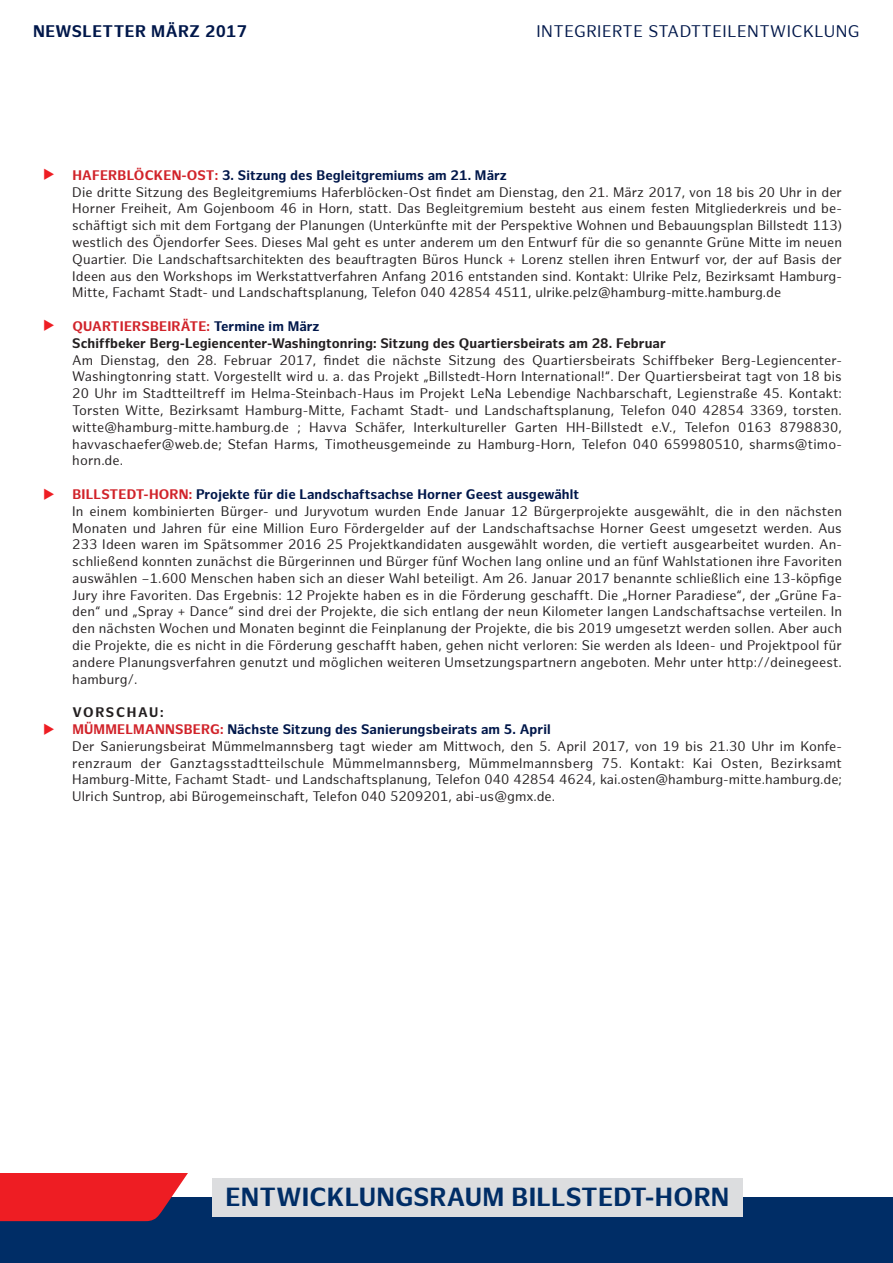
<style>
.page{position:relative;width:893px;height:1263px;background:#fff}
.page>*{position:absolute;margin:0;border:0;box-sizing:border-box;transform-origin:0 0}
.t1{font:700 25.5px "Hamburg Sans";letter-spacing:.01em;color:#002d66}
.t2{font:16.35px "Hamburg Sans";letter-spacing:.03em;color:#00174a}
.t3{font:700 16.35px "Hamburg Sans";letter-spacing:.03em;color:#00174a}
.t4{font:13.5px/16.8px "Hamburg Sans";letter-spacing:.005em;color:#231f20}
.t5{font:700 13.5px/16.8px "Hamburg Sans";letter-spacing:.005em;color:#231f20}
.s1{font-weight:700;color:#d1232a}
.s2{font-weight:700;color:#00174a}
.s3{color:#d1232a}
.s4{color:#00174a}
.s5{font-weight:700}
</style>
<div class="page">
<div style="left:0;top:1197px;width:893px;height:66px;background:#002d66"></div>
<svg style="left:0;top:1173px;width:188px;height:48px;background:#de222b"></svg>
<div style="left:213px;top:1178px;width:530px;height:38px;background:#dcdddf"></div>
<p class="t3" style="left:33px;top:22px;width:215px">NEWSLETTER MÄRZ 2017</p>
<p class="t2" style="left:536px;top:22px;width:325px">INTEGRIERTE STADTTEILENTWICKLUNG</p>
<p class="t4" style="left:72px;top:167px;width:771px"><span class="s1">HAFERBLÖCKEN-OST:</span> <span class="s2">3. Sitzung des Begleitgremiums am 21. März<br></span>Die dritte Sitzung des Begleitgremiums Haferblöcken-Ost findet am Dienstag, den 21. März 2017, von 18 bis 20 Uhr in der Horner Freiheit, Am Gojenboom 46 in Horn, statt. Das Begleitgremium besteht aus einem festen Mitgliederkreis und be&shy;schäftigt sich mit dem Fortgang der Planungen (Unterkünfte mit der Perspektive Wohnen und Bebauungsplan Billstedt 113) westlich des Öjendorfer Sees. Dieses Mal geht es unter anderem um den Entwurf für die so genannte Grüne Mitte im neuen Quartier. Die Landschaftsarchitekten des beauftragten Büros Hunck + Lorenz stellen ihren Entwurf vor, der auf Basis der Ideen aus den Workshops im Werkstattverfahren Anfang 2016 entstanden sind. Kontakt: Ulrike Pelz, Bezirksamt Hamburg-Mitte, Fachamt Stadt- und Landschaftsplanung, Telefon 040 42854 4511, ulrike.pelz@hamburg-mitte.hamburg.de</p>
<p class="t5" style="left:72px;top:318px;width:595px"><span class="s3">QUARTIERSBEIRÄTE:</span> <span class="s4">Termine im März<br></span>Schiffbeker Berg-Legiencenter-Washingtonring: Sitzung des Quartiersbeirats am 28. Februar</p>
<p class="t4" style="left:72px;top:352px;width:771px;text-align:justify">Am Dienstag, den 28. Februar 2017, findet die nächste Sitzung des Quartiersbeirats Schiffbeker Berg-Legiencenter-Washingtonring statt. Vorgestellt wird u. a. das Projekt „Billstedt-Horn International!“. Der Quartiersbeirat tagt von 18 bis 20 Uhr im Stadtteiltreff im Helma-Steinbach-Haus im Projekt LeNa Lebendige Nachbarschaft, Legienstraße 45. Kontakt:<br>Torsten Witte, Bezirksamt Hamburg-Mitte, Fachamt Stadt- und Landschaftsplanung, Telefon 040 42854 3369, torsten. witte@hamburg-mitte.hamburg.de ; Havva Schäfer, Interkultureller Garten HH-Billstedt e.V., Telefon 0163 8798830, havvaschaefer@web.de; Stefan Harms, Timotheusgemeinde zu Hamburg-Horn, Telefon 040 659980510, sharms@timo&shy;horn.de.</p>
<p class="t4" style="left:72px;top:486px;width:771px"><span class="s1">BILLSTEDT-HORN:</span> <span class="s2">Projekte für die Landschaftsachse Horner Geest ausgewählt<br></span>In einem kombinierten Bürger- und Juryvotum wurden Ende Januar 12 Bürgerprojekte ausgewählt, die in den nächsten Monaten und Jahren für eine Million Euro Fördergelder auf der Landschaftsachse Horner Geest umgesetzt werden. Aus 233 Ideen waren im Spätsommer 2016 25 Projektkandidaten ausgewählt worden, die vertieft ausgearbeitet wurden. An&shy;schließend konnten zunächst die Bürgerinnen und Bürger fünf Wochen lang online und an fünf Wahlstationen ihre Favoriten auswählen –1.600 Menschen haben sich an dieser Wahl beteiligt. Am 26. Januar 2017 benannte schließlich eine 13-köpfige Jury ihre Favoriten. Das Ergebnis: 12 Projekte haben es in die Förderung geschafft. Die „Horner Paradiese“, der „Grüne Fa&shy;den“ und „Spray + Dance“ sind drei der Projekte, die sich entlang der neun Kilometer langen Landschaftsachse verteilen. In den nächsten Wochen und Monaten beginnt die Feinplanung der Projekte, die bis 2019 umgesetzt werden sollen. Aber auch die Projekte, die es nicht in die Förderung geschafft haben, gehen nicht verloren: Sie werden als Ideen- und Projektpool für andere Planungsverfahren genutzt und möglichen weiteren Umsetzungspartnern angeboten. Mehr unter http://deinegeest. hamburg/.</p>
<p class="t4" style="left:72px;top:705px;width:771px"><span class="s5">VORSCHAU:<br></span><span class="s1">MÜMMELMANNSBERG:</span> <span class="s2">Nächste Sitzung des Sanierungsbeirats am 5. April<br></span>Der Sanierungsbeirat Mümmelmannsberg tagt wieder am Mittwoch, den 5. April 2017, von 19 bis 21.30 Uhr im Konfe&shy;renzraum der Ganztagsstadtteilschule Mümmelmannsberg, Mümmelmannsberg 75. Kontakt: Kai Osten, Bezirksamt Hamburg-Mitte, Fachamt Stadt- und Landschaftsplanung, Telefon 040 42854 4624, kai.osten@hamburg-mitte.hamburg.de; Ulrich Suntrop, abi Bürogemeinschaft, Telefon 040 5209201, abi-us@gmx.de.</p>
<h1 class="t1" style="left:225px;top:1182px;width:505px">ENTWICKLUNGSRAUM BILLSTEDT-HORN</h1>
</div>
